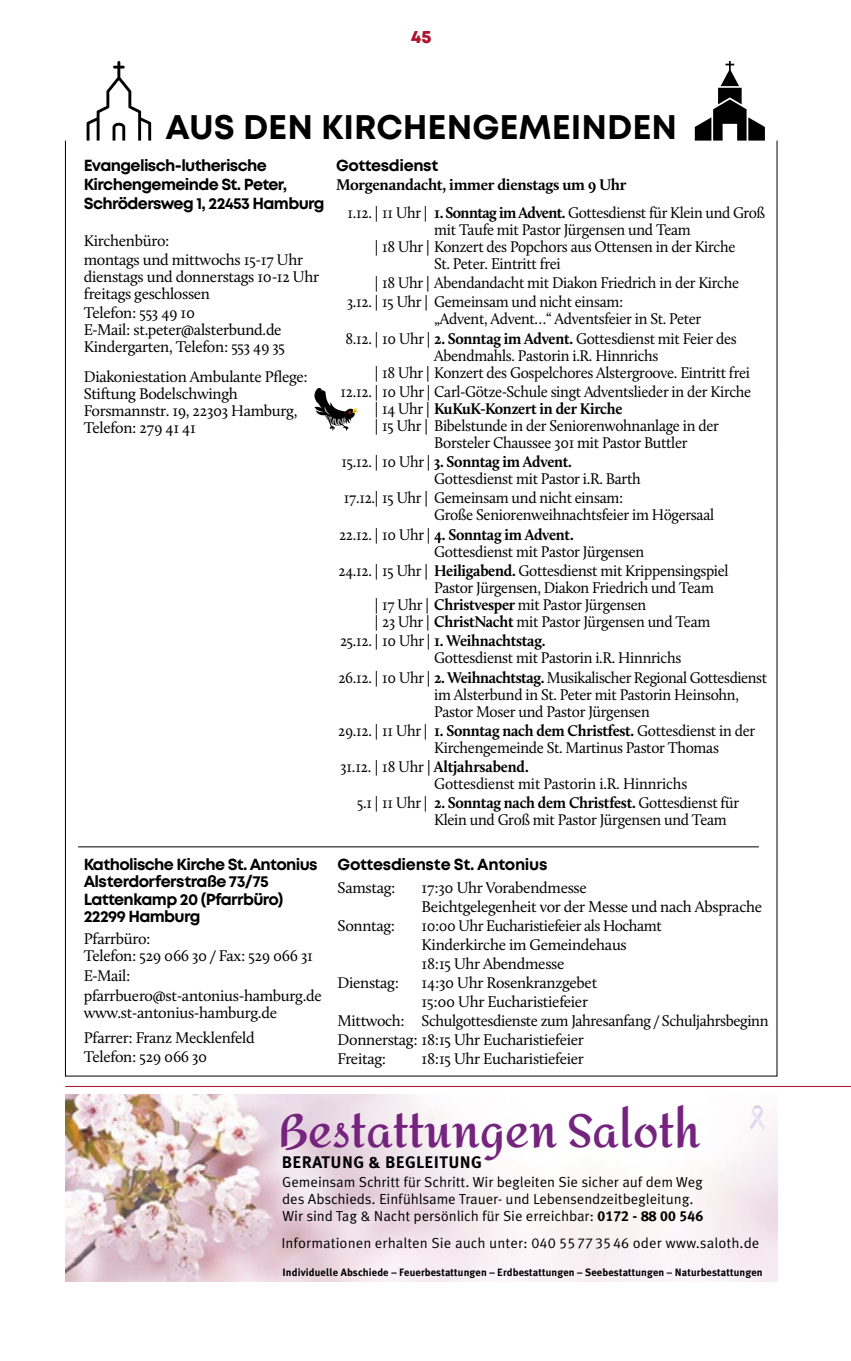
<style>
.page{position:relative;width:851px;height:1361px;background:#fff}
.page>*{position:absolute;margin:0;border:0;box-sizing:border-box;transform-origin:0 0}
.t1{font:700 45.4px "Amita";color:#75247e}
.t2{font:700 34px "Mont";color:#000}
.t3{font:800 18px "Mont";color:#ae132d}
.t4{font:700 16.8px "Meta Plus";letter-spacing:.02em;color:#000}
.GBB_KLEINTEXT_TEXT_S{font:16px/17px "Calluna";letter-spacing:-.02em;color:#000;scale:.96 1}
.GBB_KLEINTEXT_TEXT_S-2{font:16px/17px "Calluna";letter-spacing:-.02em;color:#000}
.GBB_KLEINTEXT_TEXT_A{font:16px "Calluna";letter-spacing:-.02em;color:#000}
.GBB_19_NORMALTEXT{font:700 16px "Mont";letter-spacing:-.04em;color:#000}
.GBB_KLEINTEXT_TEXT_S-3{font:700 16px "Calluna";letter-spacing:-.02em;color:#000}
.GBB_KLEINTEXT_TEXT_S-4{font:700 16px "Calluna";letter-spacing:-.02em;color:#000;scale:.96 1}
.GBB_19_NORMALTEXT-2{font:700 16px "Mont";letter-spacing:-.02em;color:#000}
.GBB_KLEINTEXT_TEXT_S-5{font:700 16px "Mont";letter-spacing:-.025em;color:#000}
.t5{font:14.4px/17px "Meta Korrespondenz";letter-spacing:-.01em;color:#000}
.t6{font:700 10.6px "Meta Korrespondenz";letter-spacing:.01em;color:#000}
.s1{font-weight:700}
.s2{font-weight:400}
</style>
<div class="page">
<img style="left:65px;top:1094px;width:712px;height:187px">
<svg style="left:749px;top:1105px;width:16px;height:24px"></svg>
<hr style="left:65px;top:1086px;width:785px;height:1px;background:#ae132d">
<svg style="left:694px;top:61px;width:70px;height:80px"></svg>
<svg style="left:87px;top:61px;width:64px;height:80px"></svg>
<hr style="left:78px;top:846px;width:680px;height:1px;background:#000">
<svg style="left:314px;top:387px;width:44px;height:44px"></svg>
<p class="t3" style="left:411px;top:25px;width:22px">45</p>
<p class="t2" style="left:165px;top:105px;width:513px">AUS DEN KIRCHENGEMEINDEN</p>
<p class="GBB_19_NORMALTEXT" style="left:84px;top:155px;width:184px">Evangelisch-lutherische</p>
<p class="GBB_19_NORMALTEXT" style="left:84px;top:174px;width:205px">Kirchengemeinde St. Peter,</p>
<p class="GBB_19_NORMALTEXT" style="left:84px;top:193px;width:242px">Schrödersweg 1, 22453 Hamburg</p>
<p class="GBB_KLEINTEXT_TEXT_S-2" style="left:84px;top:232px;width:87px">Kirchenbüro:</p>
<p class="GBB_KLEINTEXT_TEXT_S-2" style="left:84px;top:251px;width:237px">montags und mittwochs 15-17 Uhr dienstags und donnerstags 10-12 Uhr freitags geschlossen</p>
<p class="GBB_KLEINTEXT_TEXT_S-2" style="left:84px;top:304px;width:203px">Telefon: 553 49 10<br>E-Mail: st.peter@alsterbund.de<br>Kindergarten, Telefon: 553 49 35</p>
<p class="GBB_KLEINTEXT_TEXT_S-2" style="left:84px;top:368px;width:225px">Diakoniestation Ambulante Pflege:<br>Stiftung Bodelschwingh<br>Forsmannstr. 19, 22303 Hamburg,<br>Telefon: 279 41 41</p>
<p class="GBB_KLEINTEXT_TEXT_S-5" style="left:336px;top:155px;width:104px">Gottesdienst</p>
<p class="GBB_KLEINTEXT_TEXT_S-3" style="left:336px;top:175px;width:292px">Morgenandacht, immer dienstags um 9 Uhr</p>
<p class="GBB_KLEINTEXT_TEXT_S" style="left:347px;top:204px;width:436px">1.12. | 11 Uhr | <span class="s1">1. Sonntag im Advent.</span> Gottesdienst für Klein und Groß</p>
<p class="GBB_KLEINTEXT_TEXT_S" style="left:434px;top:221px;width:269px">mit Taufe mit Pastor Jürgensen und Team</p>
<p class="GBB_KLEINTEXT_TEXT_S" style="left:375px;top:238px;width:377px">| 18 Uhr | Konzert des Popchors aus Ottensen in der Kirche</p>
<p class="GBB_KLEINTEXT_TEXT_S" style="left:434px;top:255px;width:133px">St. Peter. Eintritt frei</p>
<p class="GBB_KLEINTEXT_TEXT_S" style="left:375px;top:274px;width:381px">| 18 Uhr | Abendandacht mit Diakon Friedrich in der Kirche</p>
<p class="GBB_KLEINTEXT_TEXT_S" style="left:434px;top:293px;width:280px;text-indent:-87px">3.12. | 15 Uhr | Gemeinsam und nicht einsam:<br>„Advent, Advent…“ Adventsfeier in St. Peter</p>
<p class="GBB_KLEINTEXT_TEXT_S" style="left:345px;top:329px;width:409px">8.12. | 10 Uhr | <span class="s1">2. Sonntag im Advent.</span> Gottesdienst mit Feier des</p>
<p class="GBB_KLEINTEXT_TEXT_S" style="left:434px;top:346px;width:235px">Abendmahls. Pastorin i.R. Hinnrichs</p>
<p class="GBB_KLEINTEXT_TEXT_S" style="left:375px;top:363px;width:392px">| 18 Uhr | Konzert des Gospelchores Alstergroove. Eintritt frei</p>
<p class="GBB_KLEINTEXT_TEXT_S" style="left:340px;top:383px;width:429px">12.12. | 10 Uhr | Carl-Götze-Schule singt Adventslieder in der Kirche</p>
<p class="GBB_KLEINTEXT_TEXT_S-4" style="left:375px;top:398px;width:259px"><span class="s2">| 14 Uhr |</span> KuKuK-Konzert in der Kirche</p>
<p class="GBB_KLEINTEXT_TEXT_S" style="left:375px;top:417px;width:360px">| 15 Uhr | Bibelstunde in der Seniorenwohnanlage in der</p>
<p class="GBB_KLEINTEXT_TEXT_S" style="left:434px;top:434px;width:265px">Borsteler Chaussee 301 mit Pastor Buttler</p>
<p class="GBB_KLEINTEXT_TEXT_S" style="left:434px;top:453px;width:216px;text-indent:-93px">15.12. | 10 Uhr | <span class="s1">3. Sonntag im Advent.<br></span>Gottesdienst mit Pastor i.R. Barth</p>
<p class="GBB_KLEINTEXT_TEXT_S" style="left:434px;top:489px;width:293px;text-indent:-90px">17.12.| 15 Uhr | Gemeinsam und nicht einsam:<br>Große Seniorenweihnachtsfeier im Högersaal</p>
<p class="GBB_KLEINTEXT_TEXT_S" style="left:434px;top:526px;width:220px;text-indent:-95px">22.12. | 10 Uhr | <span class="s1">4. Sonntag im Advent.<br></span>Gottesdienst mit Pastor Jürgensen</p>
<p class="GBB_KLEINTEXT_TEXT_S" style="left:338px;top:562px;width:408px">24.12. | 15 Uhr | <span class="s1">Heiligabend.</span> Gottesdienst mit Krippensingspiel</p>
<p class="GBB_KLEINTEXT_TEXT_S" style="left:434px;top:579px;width:293px">Pastor Jürgensen, Diakon Friedrich und Team</p>
<p class="GBB_KLEINTEXT_TEXT_S" style="left:375px;top:596px;width:284px">| 17 Uhr | <span class="s1">Christvesper</span> mit Pastor Jürgensen</p>
<p class="GBB_KLEINTEXT_TEXT_S" style="left:375px;top:613px;width:351px">| 23 Uhr | <span class="s1">ChristNacht</span> mit Pastor Jürgensen und Team</p>
<p class="GBB_KLEINTEXT_TEXT_S" style="left:434px;top:632px;width:259px;text-indent:-94px">25.12. | 10 Uhr | <span class="s1">1. Weihnachtstag.<br></span>Gottesdienst mit Pastorin i.R. Hinnrichs</p>
<p class="GBB_KLEINTEXT_TEXT_S" style="left:434px;top:668px;width:348px;text-indent:-96px">26.12. | 10 Uhr | <span class="s1">2. Weihnachtstag.</span> Musikalischer Regional Gottesdienst im Alsterbund in St. Peter mit Pastorin Heinsohn,<br>Pastor Moser und Pastor Jürgensen</p>
<p class="GBB_KLEINTEXT_TEXT_S" style="left:434px;top:722px;width:336px;text-indent:-96px">29.12. | 11 Uhr | <span class="s1">1. Sonntag nach dem Christfest.</span> Gottesdienst in der<br>Kirchengemeinde St. Martinus Pastor Thomas</p>
<p class="GBB_KLEINTEXT_TEXT_S" style="left:434px;top:758px;width:265px;text-indent:-94px">31.12. | 18 Uhr | <span class="s1">Altjahrsabend.<br></span>Gottesdienst mit Pastorin i.R. Hinnrichs</p>
<p class="GBB_KLEINTEXT_TEXT_S" style="left:434px;top:794px;width:319px;text-indent:-77px">5.1 | 11 Uhr | <span class="s1">2. Sonntag nach dem Christfest.</span> Gottesdienst für<br>Klein und Groß mit Pastor Jürgensen und Team</p>
<p class="GBB_19_NORMALTEXT" style="left:84px;top:853px;width:235px">Katholische Kirche St. Antonius</p>
<p class="GBB_19_NORMALTEXT" style="left:84px;top:871px;width:186px">Alsterdorferstraße 73/75</p>
<p class="GBB_19_NORMALTEXT" style="left:84px;top:888px;width:201px">Lattenkamp 20 (Pfarrbüro)</p>
<p class="GBB_19_NORMALTEXT" style="left:84px;top:906px;width:118px">22299 Hamburg</p>
<p class="GBB_KLEINTEXT_TEXT_S-2" style="left:84px;top:929px;width:231px;line-height:17.6px">Pfarrbüro:<br>Telefon: 529 066 30 / Fax: 529 066 31</p>
<p class="GBB_KLEINTEXT_TEXT_S-2" style="left:84px;top:967px;width:48px">E-Mail:</p>
<p class="GBB_KLEINTEXT_TEXT_S-2" style="left:84px;top:986px;width:239px;line-height:17.6px">pfarrbuero@st-antonius-hamburg.de www.st-antonius-hamburg.de</p>
<p class="GBB_KLEINTEXT_TEXT_S-2" style="left:84px;top:1028px;width:172px">Pfarrer: Franz Mecklenfeld</p>
<p class="GBB_KLEINTEXT_TEXT_S-2" style="left:84px;top:1048px;width:125px">Telefon: 529 066 30</p>
<p class="GBB_19_NORMALTEXT-2" style="left:337px;top:854px;width:211px">Gottesdienste St. Antonius</p>
<p class="GBB_KLEINTEXT_TEXT_A" style="left:337px;top:878px;width:59px">Samstag:</p>
<p class="GBB_KLEINTEXT_TEXT_A" style="left:421px;top:878px;width:167px">17:30 Uhr Vorabendmesse</p>
<p class="GBB_KLEINTEXT_TEXT_A" style="left:421px;top:897px;width:342px">Beichtgelegenheit vor der Messe und nach Absprache</p>
<p class="GBB_KLEINTEXT_TEXT_A" style="left:337px;top:916px;width:59px">Sonntag:</p>
<p class="GBB_KLEINTEXT_TEXT_A" style="left:421px;top:916px;width:242px">10:00 Uhr Eucharistiefeier als Hochamt</p>
<p class="GBB_KLEINTEXT_TEXT_A" style="left:421px;top:935px;width:207px">Kinderkirche im Gemeindehaus</p>
<p class="GBB_KLEINTEXT_TEXT_A" style="left:421px;top:954px;width:144px">18:15 Uhr Abendmesse</p>
<p class="GBB_KLEINTEXT_TEXT_A" style="left:337px;top:973px;width:63px">Dienstag:</p>
<p class="GBB_KLEINTEXT_TEXT_A" style="left:421px;top:973px;width:177px">14:30 Uhr Rosenkranzgebet</p>
<p class="GBB_KLEINTEXT_TEXT_A" style="left:421px;top:992px;width:168px">15:00 Uhr Eucharistiefeier</p>
<p class="GBB_KLEINTEXT_TEXT_A" style="left:337px;top:1011px;width:432px">Mittwoch: Schulgottesdienste zum Jahresanfang / Schuljahrsbeginn</p>
<p class="GBB_KLEINTEXT_TEXT_A" style="left:337px;top:1030px;width:248px">Donnerstag: 18:15 Uhr Eucharistiefeier</p>
<p class="GBB_KLEINTEXT_TEXT_A" style="left:337px;top:1049px;width:50px">Freitag:</p>
<p class="GBB_KLEINTEXT_TEXT_A" style="left:421px;top:1049px;width:164px">18:15 Uhr Eucharistiefeier</p>
<p class="t1" style="left:278px;top:1104px;width:423px">Bestattungen Saloth</p>
<p class="t4" style="left:282px;top:1152px;width:201px">BERATUNG &amp; BEGLEITUNG</p>
<p class="t5" style="left:282px;top:1173px;width:422px">Gemeinsam Schritt für Schritt. Wir begleiten Sie sicher auf dem Weg des Abschieds. Einfühlsame Trauer- und Lebensendzeitbegleitung.<br>Wir sind Tag &amp; Nacht persönlich für Sie erreichbar: <span class="s1">0172 - 88 00 546</span></p>
<p class="t5" style="left:281px;top:1234px;width:479px">Informationen erhalten Sie auch unter: 040 55773546 oder www.saloth.de</p>
<p class="t6" style="left:282px;top:1265px;width:481px">Individuelle Abschiede – Feuerbestattungen – Erdbestattungen – Seebestattungen – Naturbestattungen</p>
</div>
